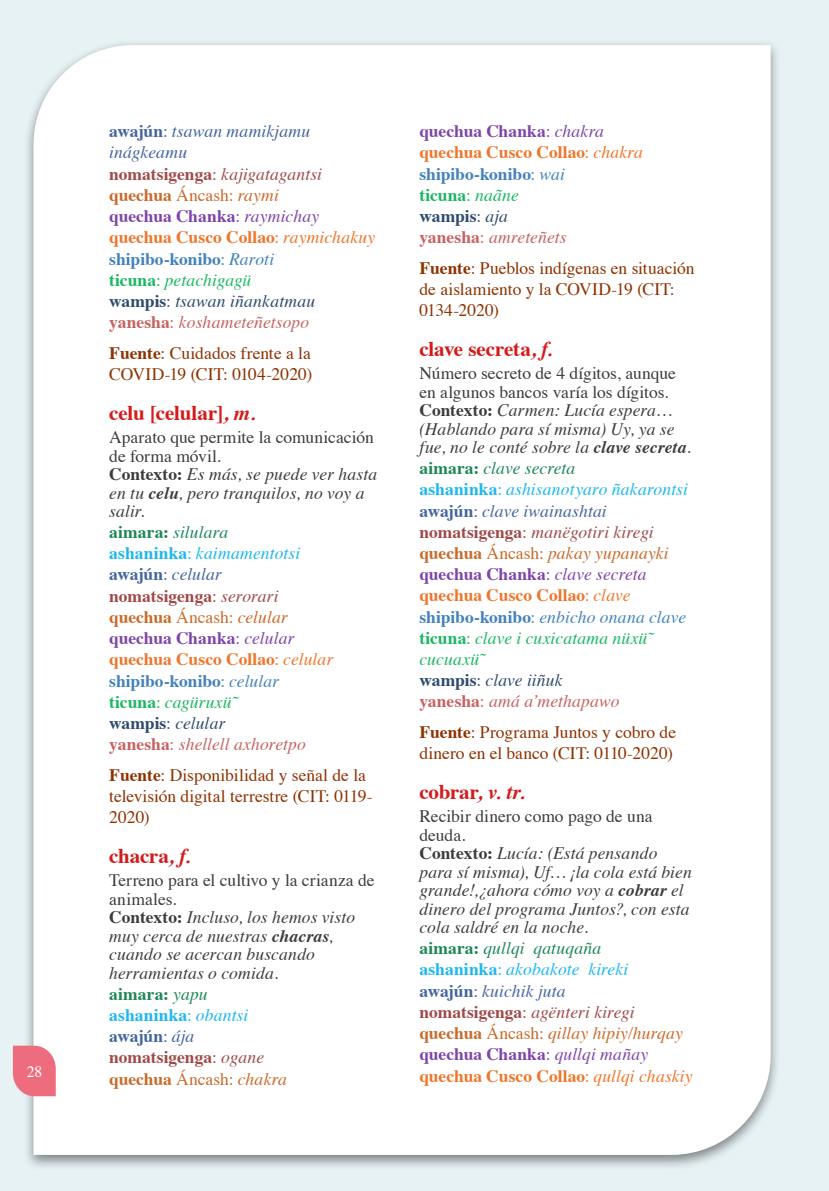
<style>
.page{position:relative;width:829px;height:1191px;background:#fff}
.page>*{position:absolute;margin:0;border:0;box-sizing:border-box;transform-origin:0 0}
.t1{font:700 21px "Times";letter-spacing:-.01em;color:#d51a1a}
.t2{font:italic 17.5px/18.6px "Times";letter-spacing:.005em;color:#3c3c3b}
.t3{font:700 17.5px/21.2px "Times";color:#ef752a}
.t4{font:italic 17.5px/21.2px "Times";letter-spacing:.01em;color:#1ab761}
.t5{font:17.5px/21px "Times";color:#8d3200}
.t6{font:italic 17.5px/21.2px "Times";letter-spacing:.01em;color:#4364a0}
.t7{font:italic 17.5px/21.2px "Times";letter-spacing:.005em;color:#ca6929}
.t8{font:700 17.5px/21.2px "Times";color:#9f4a48}
.t9{font:15.75px "Times";color:#fff}
.s1{font-weight:700;font-style:normal}
.s2{font-style:normal}
.s3{font-weight:700;font-style:normal;color:#9f4a48}
.s4{font-style:normal;color:#9f4a48}
.s5{color:#9f4a48}
.s6{font-weight:700;font-style:normal;color:#ca6929}
.s7{font-style:normal;color:#ca6929}
.s8{color:#ca6929}
.s9{font-weight:700;font-style:normal;color:#7d44a9}
.s10{font-style:normal;color:#7d44a9}
.s11{color:#7d44a9}
.s12{font-weight:700;font-style:normal;color:#ef752a}
.s13{font-style:normal;color:#ef752a}
.s14{color:#ef752a}
.s15{font-weight:700;font-style:normal;color:#4282bc}
.s16{font-style:normal;color:#4282bc}
.s17{color:#4282bc}
.s18{font-weight:700;font-style:normal;color:#1ab761}
.s19{font-style:normal;color:#1ab761}
.s20{color:#1ab761}
.s21{font-weight:700;font-style:normal;color:#2e4a6d}
.s22{font-style:normal;color:#2e4a6d}
.s23{color:#2e4a6d}
.s24{font-weight:700;font-style:normal;color:#c6615f}
.s25{font-style:normal;color:#c6615f}
.s26{color:#c6615f}
.s27{font-weight:700}
.s28{font-style:italic}
.s29{color:#1c8755}
.s30{font-weight:400;font-style:italic;color:#1c8755}
.s31{color:#1ab7f1}
.s32{font-weight:400;color:#1ab7f1}
.s33{font-weight:400;font-style:italic;color:#1ab7f1}
.s34{color:#4364a0}
.s35{font-weight:400;color:#4364a0}
.s36{font-weight:400;font-style:italic;color:#4364a0}
.s37{font-weight:400;color:#9f4a48}
.s38{font-weight:400;font-style:italic;color:#9f4a48}
.s39{font-weight:400;color:#ca6929}
.s40{font-weight:400;font-style:italic;color:#ca6929}
.s41{font-weight:400;color:#7d44a9}
.s42{font-weight:400;font-style:italic;color:#7d44a9}
.s43{font-weight:400}
.s44{font-weight:400;font-style:italic}
.s45{font-weight:400;color:#4282bc}
.s46{font-weight:400;font-style:italic;color:#4282bc}
.s47{font-weight:400;color:#1ab761}
.s48{font-weight:400;font-style:italic;color:#1ab761}
.s49{font-weight:400;color:#2e4a6d}
.s50{font-weight:400;font-style:italic;color:#2e4a6d}
.s51{font-weight:400;color:#c6615f}
.s52{font-weight:400;font-style:italic;color:#c6615f}
.s53{font-weight:700;font-style:normal;color:#1c8755}
.s54{font-weight:700;font-style:normal;color:#1ab7f1}
.s55{font-style:normal;color:#1ab7f1}
.s56{font-weight:700;font-style:normal;color:#4364a0}
.s57{font-style:normal;color:#4364a0}
</style>
<div class="page">
<div style="left:0;top:0;width:828px;height:1191px;background:#e7f2f4"></div>
<div style="left:23px;top:40px;width:758px;height:1130px;background:#000;opacity:.45"></div>
<div style="left:33px;top:45px;width:737px;height:1109px;background:#fff"></div>
<svg style="left:13px;top:1045px;width:43px;height:51px;background:#ed7b8b"></svg>
<p class="t9" style="left:27px;top:1057px;width:17px">28</p>
<p class="t6" style="left:109px;top:120px;width:267px"><span class="s1">awajún</span><span class="s2">:</span> tsawan mamikjamu inágkeamu<br><span class="s3">nomatsigenga</span><span class="s4">:</span> <span class="s5">kajigatagantsi </span><span class="s6">quechua</span> <span class="s7">Áncash:</span> <span class="s8">raymi<br></span><span class="s9">quechua Chanka</span><span class="s10">:</span> <span class="s11">raymichay </span><span class="s12">quechua Cusco Collao</span><span class="s13">:</span> <span class="s14">raymichakuy </span><span class="s15">shipibo-konibo</span><span class="s16">:</span> <span class="s17">Raroti<br></span><span class="s18">ticuna</span><span class="s19">:</span> <span class="s20">petachigagü<br></span><span class="s21">wampis</span><span class="s22">:</span> <span class="s23">tsawan iñankatmau </span><span class="s24">yanesha</span><span class="s25">:</span> <span class="s26">koshameteñetsopo</span></p>
<p class="t5" style="left:109px;top:340px;width:204px"><span class="s27">Fuente</span>: Cuidados frente a la<br>COVID-19 (CIT: 0104-2020)</p>
<p class="t1" style="left:109px;top:392px;width:148px">celu [celular]<span class="s28">, m.</span></p>
<p class="t2" style="left:109px;top:427px;width:269px"><span class="s2">Aparato que permite la comunicación de forma móvil.<br></span><span class="s1">Contexto:</span> Es más, se puede ver hasta en tu <span class="s27">celu</span>, pero tranquilos, no voy a salir.</p>
<p class="t3" style="left:109px;top:520px;width:226px"><span class="s29">aimara:</span> <span class="s30">silulara<br></span><span class="s31">ashaninka</span><span class="s32">:</span> <span class="s33">kaimamentotsi </span><span class="s34">awajún</span><span class="s35">:</span> <span class="s36">celular </span><span class="s5">nomatsigenga</span><span class="s37">:</span> <span class="s38">serorari </span><span class="s8">quechua</span> <span class="s39">Áncash:</span> <span class="s40">celular </span><span class="s11">quechua Chanka</span><span class="s41">:</span> <span class="s42">celular </span>quechua Cusco Collao<span class="s43">:</span> <span class="s44">celular </span><span class="s17">shipibo-konibo</span><span class="s45">:</span> <span class="s46">celular </span><span class="s20">ticuna</span><span class="s47">:</span> <span class="s48">cagüruxü̃<br></span><span class="s23">wampis</span><span class="s49">:</span> <span class="s50">celular<br></span><span class="s26">yanesha</span><span class="s51">:</span> <span class="s52">shellell axhoretpo</span></p>
<p class="t5" style="left:109px;top:762px;width:265px"><span class="s27">Fuente</span>: Disponibilidad y señal de la televisión digital terrestre (CIT: 0119-<br>2020)</p>
<p class="t1" style="left:109px;top:835px;width:83px">chacra<span class="s28">, f.</span></p>
<p class="t2" style="left:109px;top:870px;width:267px"><span class="s2">Terreno para el cultivo y la crianza de animales.<br></span><span class="s1">Contexto:</span> Incluso, los hemos visto muy cerca de nuestras <span class="s27">chacras</span>, cuando se acercan buscando herramientas o comida.</p>
<p class="t8" style="left:109px;top:981px;width:179px"><span class="s29">aimara:</span> <span class="s30">yapu </span><span class="s31">ashaninka</span><span class="s32">:</span> <span class="s33">obantsi </span><span class="s34">awajún</span><span class="s35">:</span> <span class="s36">ája </span>nomatsigenga<span class="s43">:</span> <span class="s44">ogane </span><span class="s8">quechua</span> <span class="s39">Áncash:</span> <span class="s40">chakra</span></p>
<p class="t3" style="left:419px;top:119px;width:225px"><span class="s11">quechua Chanka</span><span class="s41">:</span> <span class="s42">chakra </span>quechua Cusco Collao<span class="s43">:</span> <span class="s44">chakra </span><span class="s17">shipibo-konibo</span><span class="s45">:</span> <span class="s46">wai<br></span><span class="s20">ticuna</span><span class="s47">:</span> <span class="s48">naãne<br></span><span class="s23">wampis</span><span class="s49">:</span> <span class="s50">aja<br></span><span class="s26">yanesha</span><span class="s51">:</span> <span class="s52">amreteñets</span></p>
<p class="t5" style="left:419px;top:256px;width:276px"><span class="s27">Fuente</span>: Pueblos indígenas en situación de aislamiento y la COVID-19 (CIT:<br>0134-2020)</p>
<p class="t1" style="left:419px;top:328px;width:134px">clave secreta<span class="s28">, f.</span></p>
<p class="t2" style="left:419px;top:363px;width:273px"><span class="s2">Número secreto de 4 dígitos, aunque en algunos bancos varía los dígitos.<br></span><span class="s1">Contexto:</span> Carmen: Lucía espera… (Hablando para sí misma) Uy, ya se fue, no le conté sobre la <span class="s27">clave secreta</span>.</p>
<p class="t4" style="left:419px;top:457px;width:270px"><span class="s53">aimara:</span> <span class="s29">clave secreta<br></span><span class="s54">ashaninka</span><span class="s55">:</span> <span class="s31">ashisanotyaro ñakarontsi </span><span class="s56">awajún</span><span class="s57">:</span> <span class="s34">clave iwainashtai </span><span class="s3">nomatsigenga</span><span class="s4">:</span> <span class="s5">manëgotiri kiregi </span><span class="s6">quechua</span> <span class="s7">Áncash:</span> <span class="s8">pakay yupanayki </span><span class="s9">quechua Chanka</span><span class="s10">:</span> <span class="s11">clave secreta </span><span class="s12">quechua Cusco Collao</span><span class="s13">:</span> <span class="s14">clave </span><span class="s15">shipibo-konibo</span><span class="s16">:</span> <span class="s17">enbicho onana clave </span><span class="s1">ticuna</span><span class="s2">:</span> clave i cuxicatama nüxü̃ cucuaxü̃<br><span class="s21">wampis</span><span class="s22">:</span> <span class="s23">clave iiñuk<br></span><span class="s24">yanesha</span><span class="s25">:</span> <span class="s26">amá a’methapawo</span></p>
<p class="t5" style="left:419px;top:720px;width:258px"><span class="s27">Fuente</span>: Programa Juntos y cobro de dinero en el banco (CIT: 0110-2020)</p>
<p class="t1" style="left:419px;top:771px;width:107px">cobrar<span class="s28">, v. tr.</span></p>
<p class="t2" style="left:419px;top:806px;width:274px"><span class="s2">Recibir dinero como pago de una deuda.<br></span><span class="s1">Contexto:</span> Lucía: (Está pensando para sí misma), Uf… ¡la cola está bien grande!,¿ahora cómo voy a <span class="s27">cobrar</span> el dinero del programa Juntos?, con esta cola saldré en la noche.</p>
<p class="t7" style="left:419px;top:937px;width:275px"><span class="s53">aimara:</span> <span class="s29">qullqi qatuqaña<br></span><span class="s54">ashaninka</span><span class="s55">:</span> <span class="s31">akobakote kireki<br></span><span class="s56">awajún</span><span class="s57">:</span> <span class="s34">kuichik juta<br></span><span class="s3">nomatsigenga</span><span class="s4">:</span> <span class="s5">agënteri kiregi </span><span class="s1">quechua</span> <span class="s2">Áncash:</span> qillay hipiy/hurqay <span class="s9">quechua Chanka</span><span class="s10">:</span> <span class="s11">qullqi mañay </span><span class="s12">quechua Cusco Collao</span><span class="s13">:</span> <span class="s14">qullqi chaskiy</span></p>
</div>
